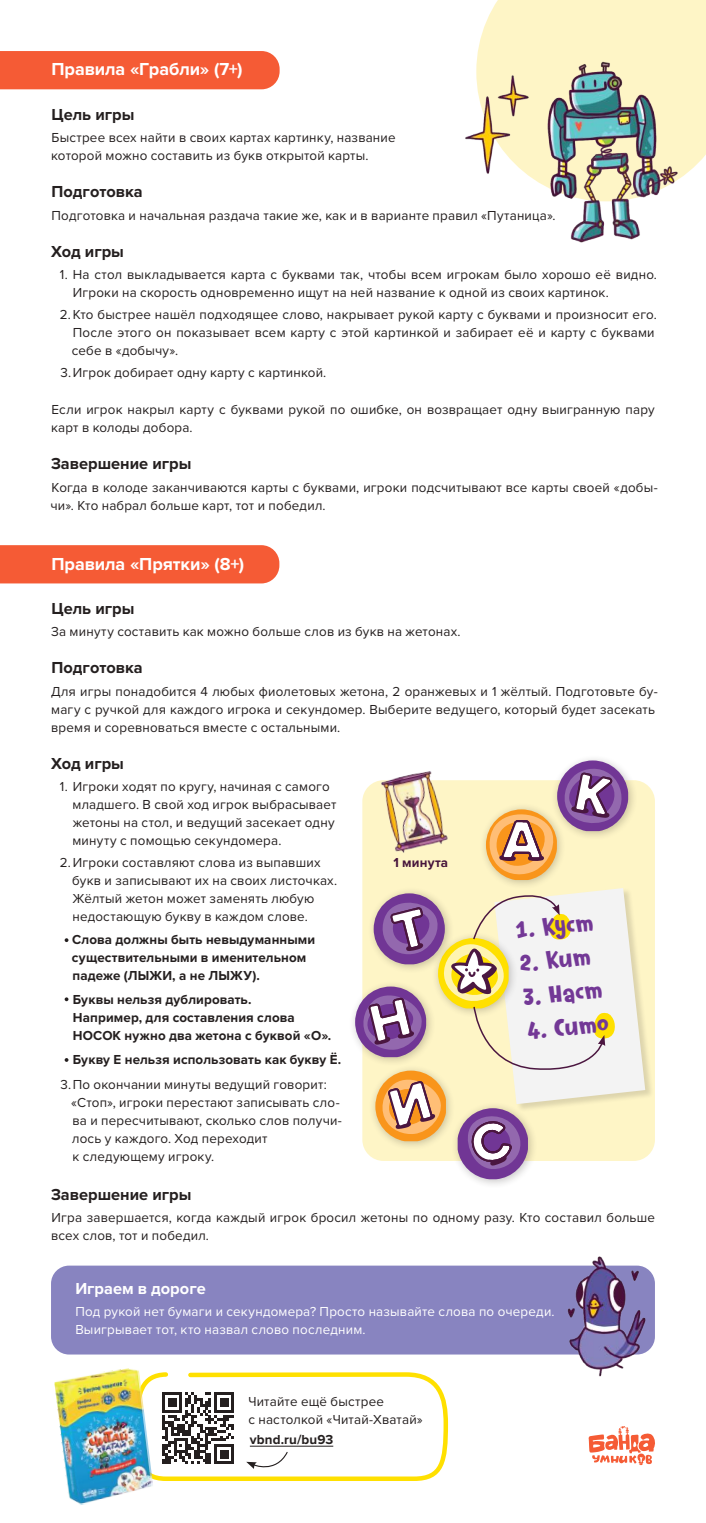
<style>
.page{position:relative;width:706px;height:1523px;background:#fff}
.page>*{position:absolute;margin:0;border:0;box-sizing:border-box;transform-origin:0 0}
.t1{font:700 25.5px "Umnik";color:#733896}
.t2{font:700 18px "Proxima Nova";letter-spacing:-.005em;color:#fff}
.t3{font:700 16.5px "Proxima Nova";color:#241f1f}
.t4{font:700 16.5px "Proxima Nova";color:#fff}
.t5{font:13.5px/18px "Proxima Nova";letter-spacing:.015em;color:#241f1f}
.t6{font:700 13.5px/18px "Proxima Nova";letter-spacing:.01em;color:#241f1f}
.t7{font:13.5px/18px "Proxima Nova";letter-spacing:.015em;color:#fff}
.t8{font:700 13.5px "Proxima Nova";letter-spacing:.01em;color:#46143b}
</style>
<div class="page">
<div style="left:476px;top:0;width:230px;height:158px;background:#fef5c6"></div>
<div style="left:362px;top:780px;width:293px;height:380px;background:#fef5c6;border-radius:21px"></div>
<div style="left:494px;top:888px;width:160px;height:224px;background:#241f1f;opacity:.15"></div>
<div style="left:0;top:545px;width:279px;height:38px;background:#f55b35"></div>
<div style="left:51px;top:1265px;width:604px;height:89px;background:#8884c0;border-radius:18px"></div>
<svg style="left:588px;top:1426px;width:67px;height:39px"></svg>
<div style="left:0;top:51px;width:280px;height:38px;background:#f55b35"></div>
<img style="left:564px;top:1256px;width:91px;height:121px">
<svg style="left:65px;top:938px;width:3px;height:4px"></svg>
<svg style="left:65px;top:997px;width:3px;height:4px"></svg>
<img style="left:512px;top:56px;width:191px;height:187px">
<img style="left:370px;top:771px;width:84px;height:82px">
<img style="left:465px;top:68px;width:69px;height:121px">
<div style="left:479px;top:802px;width:88px;height:87px;background:#241f1f;opacity:.25"></div>
<div style="left:550px;top:753px;width:88px;height:87px;background:#241f1f;opacity:.25"></div>
<svg style="left:486px;top:760px;width:142px;height:120px"></svg>
<div style="left:451px;top:1101px;width:86px;height:87px;background:#241f1f;opacity:.25"></div>
<svg style="left:355px;top:888px;width:290px;height:291px"></svg>
<svg style="left:154px;top:1372px;width:295px;height:109px"></svg>
<img style="left:54px;top:1368px;width:100px;height:137px">
<h2 class="t2" style="left:51px;top:56px;width:193px">Правила «Грабли» (7+)</h2>
<p class="t3" style="left:52px;top:102px;width:84px">Цель игры</p>
<p class="t5" style="left:51px;top:128px;width:346px">Быстрее всех найти в своих картах картинку, название которой можно составить из букв открытой карты.</p>
<p class="t3" style="left:52px;top:179px;width:93px">Подготовка</p>
<p class="t5" style="left:52px;top:205px;width:505px">Подготовка и начальная раздача такие же, как и в варианте правил «Путаница».</p>
<p class="t3" style="left:51px;top:239px;width:74px">Ход игры</p>
<p class="t5" style="left:73px;top:265px;width:585px;text-indent:-13px">1. На стол выкладывается карта с буквами так, чтобы всем игрокам было хорошо её видно.<br>Игроки на скорость одновременно ищут на ней название к одной из своих картинок.</p>
<p class="t5" style="left:72px;top:305px;width:586px;text-indent:-12px">2.Кто быстрее нашёл подходящее слово, накрывает рукой карту с буквами и произносит его.<br>После этого он показывает всем карту с этой картинкой и забирает её и карту с буквами себе в «добычу».</p>
<p class="t5" style="left:60px;top:363px;width:267px">3.Игрок добирает одну карту с картинкой.</p>
<p class="t5" style="left:51px;top:400px;width:605px">Если игрок накрыл карту с буквами рукой по ошибке, он возвращает одну выигранную пару карт в колоды добора.</p>
<p class="t3" style="left:51px;top:451px;width:142px">Завершение игры</p>
<p class="t5" style="left:50px;top:477px;width:609px">Когда в колоде заканчиваются карты с буквами, игроки подсчитывают все карты своей «добы&shy;чи». Кто набрал больше карт, тот и победил.</p>
<h2 class="t2" style="left:51px;top:550px;width:194px">Правила «Прятки» (8+)</h2>
<p class="t3" style="left:52px;top:596px;width:84px">Цель игры</p>
<p class="t5" style="left:51px;top:622px;width:411px">За минуту составить как можно больше слов из букв на жетонах.</p>
<p class="t3" style="left:52px;top:655px;width:93px">Подготовка</p>
<p class="t5" style="left:51px;top:681px;width:608px">Для игры понадобится 4 любых фиолетовых жетона, 2 оранжевых и 1 жёлтый. Подготовьте бу&shy;магу с ручкой для каждого игрока и секундомер. Выберите ведущего, который будет засекать время и соревноваться вместе с остальными.</p>
<p class="t3" style="left:51px;top:751px;width:74px">Ход игры</p>
<p class="t5" style="left:72px;top:777px;width:265px;text-indent:-13px">1. Игроки ходят по кругу, начиная с самого младшего. В свой ход игрок выбрасывает жетоны на стол, и ведущий засекает одну минуту с помощью секундомера.</p>
<p class="t5" style="left:72px;top:853px;width:266px;text-indent:-12px">2.Игроки составляют слова из выпавших букв и записывают их на своих листочках.<br>Жёлтый жетон может заменять любую недостающую букву в каждом слове.</p>
<p class="t6" style="left:72px;top:930px;width:245px">Слова должны быть невыдуманными существительными в именительном падеже (ЛЫЖИ, а не ЛЫЖУ).</p>
<p class="t6" style="left:73px;top:990px;width:260px">Буквы нельзя дублировать.<br>Например, для составления слова<br>НОСОК нужно два жетона с буквой «О».</p>
<p class="t6" style="left:73px;top:1050px;width:270px">Букву Е нельзя использовать как букву Ё.</p>
<p class="t5" style="left:71px;top:1075px;width:272px;text-indent:-11px">3.По окончании минуты ведущий говорит: «Стоп», игроки перестают записывать сло&shy;ва и пересчитывают, сколько слов получи&shy;лось у каждого. Ход переходит<br>к следующему игроку.</p>
<p class="t3" style="left:51px;top:1181px;width:142px">Завершение игры</p>
<p class="t5" style="left:51px;top:1207px;width:605px">Игра завершается, когда каждый игрок бросил жетоны по одному разу. Кто составил больше всех слов, тот и победил.</p>
<p class="t8" style="left:393px;top:852px;width:56px">1 минута</p>
<h1 class="t1" style="left:514px;top:917px;width:80px;rotate:-6deg">1. Куст</h1>
<h1 class="t1" style="left:518px;top:950px;width:74px;rotate:-6deg">2. Кит</h1>
<h1 class="t1" style="left:521px;top:984px;width:82px;rotate:-6deg">3. Наст</h1>
<h1 class="t1" style="left:525px;top:1018px;width:84px;rotate:-6deg">4. Сито</h1>
<p class="t4" style="left:75px;top:1275px;width:132px">Играем в дороге</p>
<p class="t7" style="left:75px;top:1301px;width:481px">Под рукой нет бумаги и секундомера? Просто называйте слова по очереди.<br>Выигрывает тот, кто назвал слово последним.</p>
<p class="t5" style="left:248px;top:1391px;width:176px">Читайте ещё быстрее<br>с настолкой «Читай-Хватай»</p>
<p class="t6" style="left:250px;top:1430px;width:85px">vbnd.ru/bu93</p>
</div>
